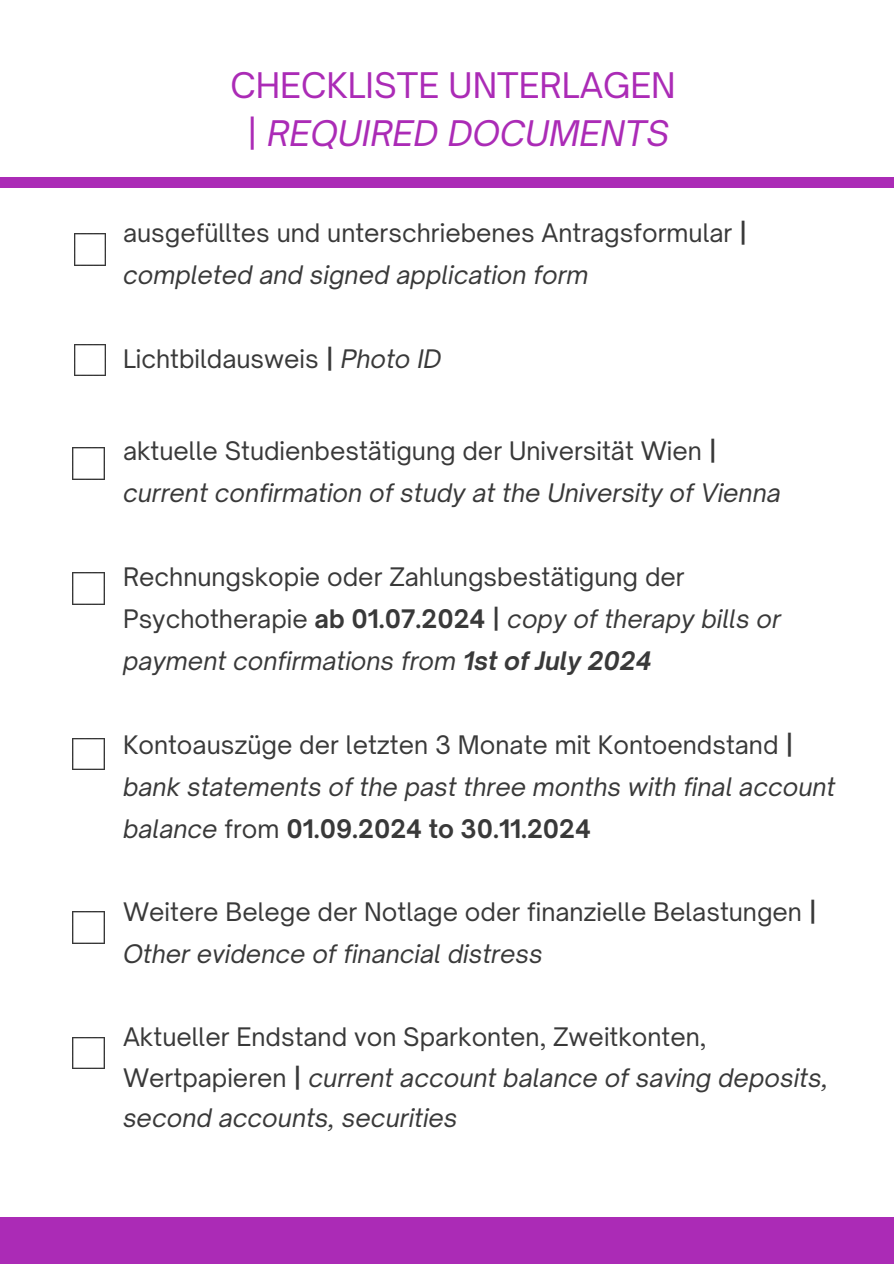
<style>
.page{position:relative;width:894px;height:1264px;background:#fff}
.page>*{position:absolute;margin:0;border:0;box-sizing:border-box;transform-origin:0 0}
.t1{font:33.75px/47.2px "Open Sauce One";color:#ab2bb6;text-align:center}
.t2{font:italic 24.45px/41.8px "Open Sauce One";color:#393939}
.t3{font:24.45px/41.8px "Open Sauce One";color:#393939}
.s1{font-style:italic}
.s2{font-weight:700}
.s3{font-style:normal}
.s4{font-weight:700;font-style:normal}
.s5{font-weight:700;font-style:italic}
</style>
<div class="page">
<img style="left:74px;top:234px;width:31px;height:31px">
<img style="left:74px;top:344px;width:31px;height:32px">
<img style="left:73px;top:448px;width:31px;height:31px">
<img style="left:73px;top:572px;width:31px;height:32px">
<img style="left:73px;top:1037px;width:31px;height:31px">
<div style="left:0;top:178px;width:893px;height:10px;background:#ab2bb6"></div>
<img style="left:73px;top:911px;width:31px;height:32px">
<img style="left:73px;top:738px;width:31px;height:32px">
<div style="left:0;top:1217px;width:893px;height:46px;background:#ab2bb6"></div>
<h1 class="t1" style="left:230px;top:62px;width:446px">CHECKLISTE UNTERLAGEN | <span class="s1">REQUIRED DOCUMENTS</span></h1>
<p class="t3" style="left:123px;top:212px;width:625px">ausgefülltes und unterschriebenes Antragsformular <span class="s2">| </span><span class="s1">completed and signed application form</span></p>
<p class="t3" style="left:123px;top:338px;width:320px">Lichtbildausweis <span class="s2">|</span> <span class="s1">Photo ID</span></p>
<p class="t2" style="left:123px;top:430px;width:659px"><span class="s3">aktuelle Studienbestätigung der Universität Wien</span> <span class="s4">| </span>current confirmation of study at the University of Vienna</p>
<p class="t3" style="left:123px;top:555px;width:659px">Rechnungskopie oder Zahlungsbestätigung der<br>Psychotherapie <span class="s2">ab 01.07.2024 |</span> <span class="s1">copy of therapy bills or payment confirmations from</span> <span class="s5">1st of July 2024</span></p>
<p class="t2" style="left:123px;top:723px;width:713px"><span class="s3">Kontoauszüge der letzten 3 Monate mit Kontoendstand</span> <span class="s4">| </span>bank statements of the past three months with final account balance <span class="s3">from</span> <span class="s4">01.09.2024 to 30.11.2024</span></p>
<p class="t3" style="left:123px;top:891px;width:695px">Weitere Belege der Notlage oder finanzielle Belastungen <span class="s2">|</span></p>
<p class="t2" style="left:123px;top:933px;width:421px">Other evidence of financial distress</p>
<p class="t3" style="left:123px;top:1016px;width:584px">Aktueller Endstand von Sparkonten, Zweitkonten,</p>
<p class="t2" style="left:123px;top:1057px;width:706px;line-height:40.2px"><span class="s3">Wertpapieren</span> <span class="s4">|</span> current account balance of saving deposits, second accounts, securities</p>
</div>
